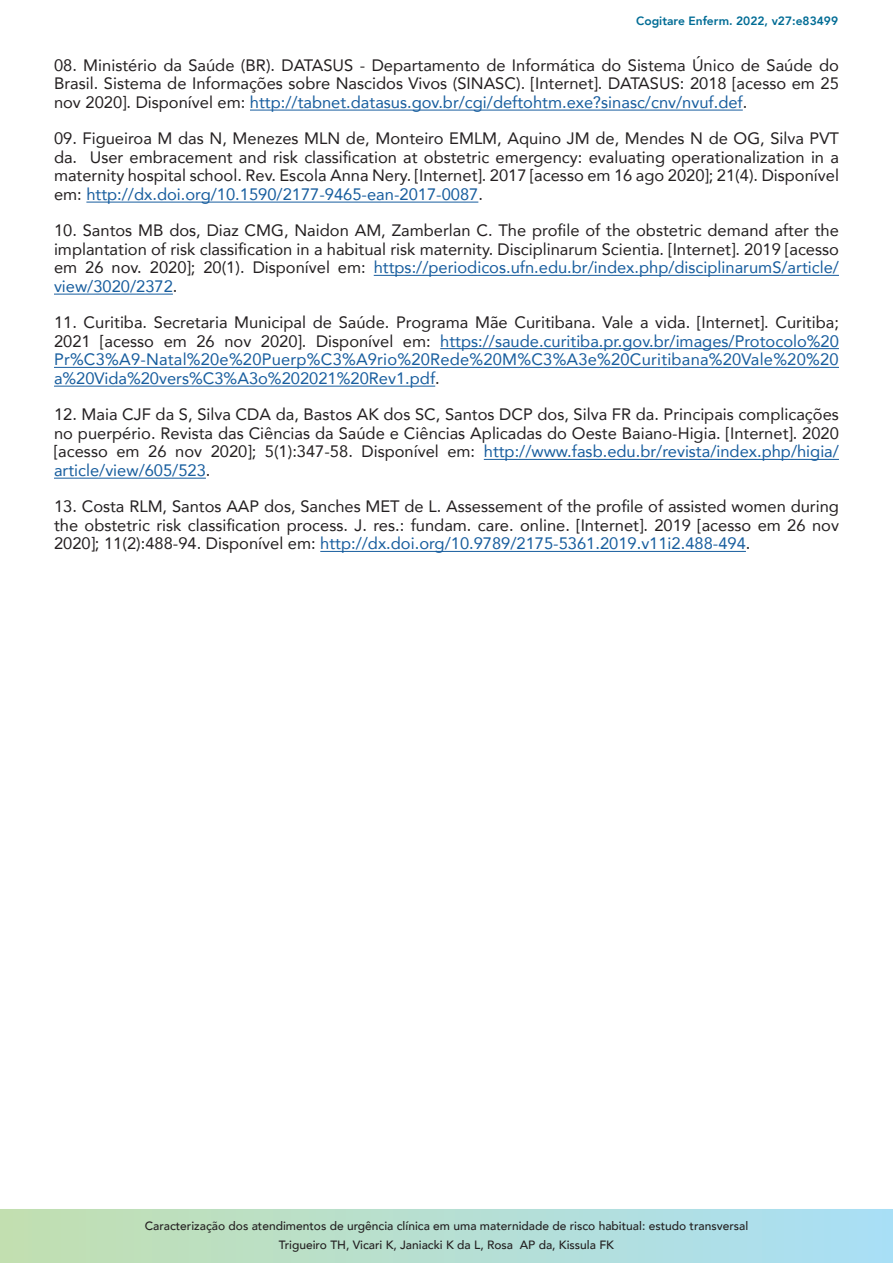
<style>
.page{position:relative;width:893px;height:1263px;background:#fff}
.page>*{position:absolute;margin:0;border:0;box-sizing:border-box;transform-origin:0 0}
.TEXTO{font:16.5px/18.8px "Avenir";color:#231f20;text-align:justify}
.TEXTO-2{font:16.5px/18.8px "Avenir";color:#175d9e;text-align:justify}
.t1{font:500 12px/18.6px "Avenir";color:#231f20;text-align:center}
.t2{font:800 12px "Avenir";color:#006c95}
.s1{color:#175d9e}
.s2{color:#231f20}
</style>
<div class="page">
<svg style="left:0;top:1209px;width:893px;height:54px;background:#b6dfd2"></svg>
<hr style="left:250px;top:110px;width:493px;height:1px;background:#175d9e">
<hr style="left:86px;top:202px;width:392px;height:1px;background:#175d9e">
<hr style="left:374px;top:275px;width:465px;height:1px;background:#175d9e">
<hr style="left:54px;top:294px;width:119px;height:1px;background:#175d9e">
<hr style="left:440px;top:348px;width:399px;height:1px;background:#175d9e">
<hr style="left:54px;top:367px;width:785px;height:1px;background:#175d9e">
<hr style="left:54px;top:386px;width:381px;height:1px;background:#175d9e">
<hr style="left:484px;top:459px;width:355px;height:1px;background:#175d9e">
<hr style="left:54px;top:478px;width:152px;height:1px;background:#175d9e">
<hr style="left:320px;top:551px;width:426px;height:1px;background:#175d9e">
<p class="t2" style="left:636px;top:10px;width:203px">Cogitare Enferm. 2022, v27:e83499</p>
<p class="TEXTO" style="left:54px;top:55px;width:786px">08. Ministério da Saúde (BR). DATASUS - Departamento de Informática do Sistema Único de Saúde do Brasil. Sistema de Informações sobre Nascidos Vivos (SINASC). [Internet]. DATASUS: 2018 [acesso em 25 nov 2020]. Disponível em: <span class="s1">http://tabnet.datasus.gov.br/cgi/deftohtm.exe?sinasc/cnv/nvuf.def</span>.</p>
<p class="TEXTO" style="left:54px;top:128px;width:786px">09. Figueiroa M das N, Menezes MLN de, Monteiro EMLM, Aquino JM de, Mendes N de OG, Silva PVT da. User embracement and risk classification at obstetric emergency: evaluating operationalization in a maternity hospital school. Rev. Escola Anna Nery. [Internet]. 2017 [acesso em 16 ago 2020]; 21(4). Disponível em: <span class="s1">http://dx.doi.org/10.1590/2177-9465-ean-2017-0087</span>.</p>
<p class="TEXTO" style="left:54px;top:220px;width:786px">10. Santos MB dos, Diaz CMG, Naidon AM, Zamberlan C. The profile of the obstetric demand after the implantation of risk classification in a habitual risk maternity. Disciplinarum Scientia. [Internet]. 2019 [acesso em 26 nov. 2020]; 20(1). Disponível em: <span class="s1">https://periodicos.ufn.edu.br/index.php/disciplinarumS/article/ view/3020/2372</span>.</p>
<p class="TEXTO-2" style="left:54px;top:312px;width:786px"><span class="s2">11. Curitiba. Secretaria Municipal de Saúde. Programa Mãe Curitibana. Vale a vida. [Internet]. Curitiba; 2021 [acesso em 26 nov 2020]. Disponível em:</span> https://saude.curitiba.pr.gov.br/images/Protocolo%20<br>Pr%C3%A9-Natal%20e%20Puerp%C3%A9rio%20Rede%20M%C3%A3e%20Curitibana%20Vale%20%20 a%20Vida%20vers%C3%A3o%202021%20Rev1.pdf<span class="s2">.</span></p>
<p class="TEXTO" style="left:54px;top:404px;width:786px">12. Maia CJF da S, Silva CDA da, Bastos AK dos SC, Santos DCP dos, Silva FR da. Principais complicações no puerpério. Revista das Ciências da Saúde e Ciências Aplicadas do Oeste Baiano-Higia. [Internet]. 2020 [acesso em 26 nov 2020]; 5(1):347-58. Disponível em: <span class="s1">http://www.fasb.edu.br/revista/index.php/higia/ article/view/605/523</span>.</p>
<p class="TEXTO" style="left:54px;top:496px;width:786px">13. Costa RLM, Santos AAP dos, Sanches MET de L. Assessement of the profile of assisted women during the obstetric risk classification process. J. res.: fundam. care. online. [Internet]. 2019 [acesso em 26 nov 2020]; 11(2):488-94. Disponível em: <span class="s1">http://dx.doi.org/10.9789/2175-5361.2019.v11i2.488-494</span>.</p>
<p class="t1" style="left:145px;top:1216px;width:605px">Caracterização dos atendimentos de urgência clínica em uma maternidade de risco habitual: estudo transversal<br>Trigueiro TH, Vicari K, Janiacki K da L, Rosa AP da, Kissula FK</p>
</div>
